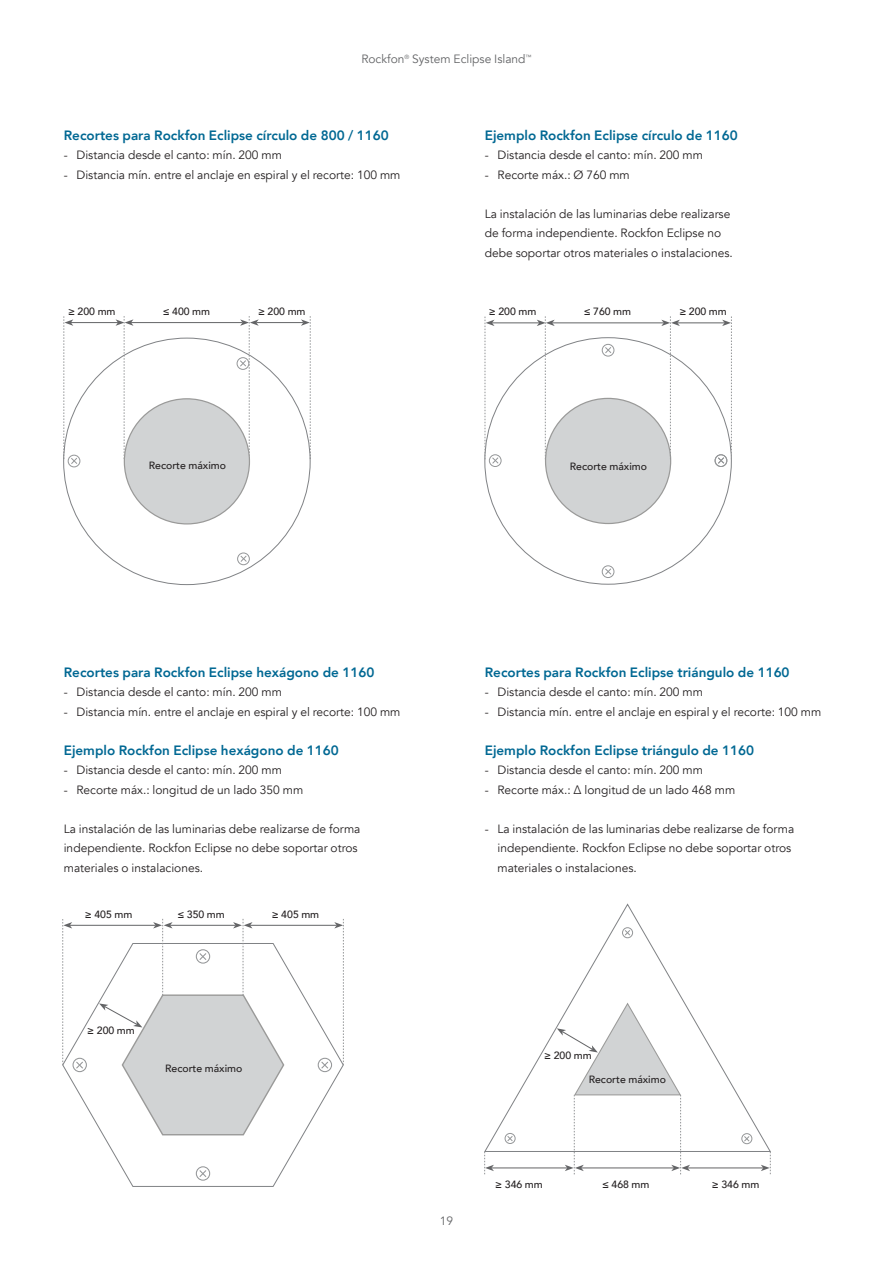
<style>
.page{position:relative;width:893px;height:1263px;background:#fff}
.page>*{position:absolute;margin:0;border:0;box-sizing:border-box;transform-origin:0 0}
.t1{font:800 13.5px "Avenir";color:#006893}
.t2{font:12px/19.5px "Avenir";color:#231f20}
.t3{font:12px "Avenir";color:#636466}
.t4{font:500 10.5px "Avenir";color:#231f20}
</style>
<div class="page">
<svg style="left:604px;top:346px;width:8px;height:7px"></svg>
<div style="left:602px;top:344px;width:12px;height:13px;border:1px solid #949698;border-radius:50%"></div>
<svg style="left:604px;top:567px;width:8px;height:9px"></svg>
<div style="left:602px;top:565px;width:12px;height:13px;border:1px solid #949698;border-radius:50%"></div>
<div style="left:545px;top:398px;width:126px;height:126px;background:#d1d3d4;border-radius:50%"></div>
<div style="left:489px;top:454px;width:13px;height:13px;border:1px solid #949698;border-radius:50%"></div>
<div style="left:715px;top:454px;width:12px;height:13px;border:1px solid #949698;border-radius:50%"></div>
<svg style="left:65px;top:963px;width:276px;height:224px"></svg>
<svg style="left:198px;top:1169px;width:9px;height:9px"></svg>
<div style="left:196px;top:1166px;width:14px;height:15px;border:1px solid #949698;border-radius:50%"></div>
<div style="left:73px;top:1058px;width:14px;height:14px;border:1px solid #949698;border-radius:50%"></div>
<div style="left:318px;top:1058px;width:14px;height:14px;border:1px solid #949698;border-radius:50%"></div>
<svg style="left:484px;top:903px;width:287px;height:249px"></svg>
<hr style="left:677px;top:323px;width:48px;height:1px;background:#636466">
<hr style="left:492px;top:323px;width:47px;height:1px;background:#636466">
<hr style="left:552px;top:323px;width:112px;height:1px;background:#636466">
<svg style="left:717px;top:316px;width:15px;height:149px"></svg>
<svg style="left:485px;top:317px;width:14px;height:148px"></svg>
<svg style="left:537px;top:316px;width:18px;height:143px"></svg>
<hr style="left:256px;top:322px;width:47px;height:1px;background:#636466">
<hr style="left:71px;top:322px;width:47px;height:1px;background:#636466">
<hr style="left:131px;top:322px;width:112px;height:1px;background:#636466">
<svg style="left:301px;top:316px;width:10px;height:143px"></svg>
<svg style="left:116px;top:316px;width:17px;height:137px"></svg>
<hr style="left:491px;top:1168px;width:76px;height:1px;background:#636466">
<hr style="left:688px;top:1168px;width:75px;height:1px;background:#636466">
<svg style="left:484px;top:1152px;width:10px;height:22px"></svg>
<svg style="left:761px;top:1152px;width:10px;height:22px"></svg>
<hr style="left:250px;top:925px;width:87px;height:1px;background:#636466">
<hr style="left:70px;top:925px;width:86px;height:1px;background:#636466">
<svg style="left:320px;top:919px;width:24px;height:151px"></svg>
<svg style="left:62px;top:919px;width:22px;height:151px"></svg>
<svg style="left:661px;top:316px;width:19px;height:143px"></svg>
<svg style="left:99px;top:919px;width:186px;height:218px"></svg>
<svg style="left:557px;top:1001px;width:133px;height:173px"></svg>
<svg style="left:239px;top:316px;width:20px;height:137px"></svg>
<div style="left:237px;top:357px;width:12px;height:13px;border:1px solid #949698;border-radius:50%"></div>
<svg style="left:239px;top:555px;width:9px;height:8px"></svg>
<div style="left:237px;top:552px;width:13px;height:13px;border:1px solid #949698;border-radius:50%"></div>
<div style="left:124px;top:398px;width:126px;height:126px;background:#d1d3d4;border-radius:50%"></div>
<svg style="left:64px;top:316px;width:14px;height:149px"></svg>
<div style="left:68px;top:455px;width:12px;height:12px;border:1px solid #949698;border-radius:50%"></div>
<p class="t3" style="left:361px;top:52px;width:172px">Rockfon<sup>®</sup> System Eclipse Island<sup>™</sup></p>
<p class="t1" style="left:64px;top:125px;width:327px">Recortes para Rockfon Eclipse círculo de 800 / 1160</p>
<p class="t2" style="left:64px;top:146px;width:220px">- Distancia desde el canto: mín. 200 mm</p>
<p class="t2" style="left:64px;top:165px;width:338px">- Distancia mín. entre el anclaje en espiral y el recorte: 100 mm</p>
<p class="t1" style="left:485px;top:125px;width:254px">Ejemplo Rockfon Eclipse círculo de 1160</p>
<p class="t2" style="left:485px;top:146px;width:220px">- Distancia desde el canto: mín. 200 mm</p>
<p class="t2" style="left:485px;top:165px;width:147px">- Recorte máx.: Ø 760 mm</p>
<p class="t2" style="left:485px;top:204px;width:250px">La instalación de las luminarias debe realizarse de forma independiente. Rockfon Eclipse no debe soportar otros materiales o instalaciones.</p>
<p class="t4" style="left:68px;top:302px;width:49px">≥ 200 mm</p>
<p class="t4" style="left:163px;top:302px;width:49px">≤ 400 mm</p>
<p class="t4" style="left:258px;top:302px;width:49px">≥ 200 mm</p>
<p class="t4" style="left:489px;top:302px;width:49px">≥ 200 mm</p>
<p class="t4" style="left:584px;top:302px;width:49px">≤ 760 mm</p>
<p class="t4" style="left:679px;top:302px;width:49px">≥ 200 mm</p>
<p class="t4" style="left:149px;top:457px;width:79px">Recorte máximo</p>
<p class="t4" style="left:570px;top:457px;width:79px">Recorte máximo</p>
<p class="t1" style="left:64px;top:662px;width:312px">Recortes para Rockfon Eclipse hexágono de 1160</p>
<p class="t2" style="left:64px;top:683px;width:220px">- Distancia desde el canto: mín. 200 mm</p>
<p class="t2" style="left:64px;top:702px;width:338px">- Distancia mín. entre el anclaje en espiral y el recorte: 100 mm</p>
<p class="t1" style="left:64px;top:740px;width:277px">Ejemplo Rockfon Eclipse hexágono de 1160</p>
<p class="t2" style="left:64px;top:761px;width:220px">- Distancia desde el canto: mín. 200 mm</p>
<p class="t2" style="left:64px;top:780px;width:241px">- Recorte máx.: longitud de un lado 350 mm</p>
<p class="t2" style="left:64px;top:819px;width:298px">La instalación de las luminarias debe realizarse de forma independiente. Rockfon Eclipse no debe soportar otros materiales o instalaciones.</p>
<p class="t4" style="left:85px;top:905px;width:49px">≥ 405 mm</p>
<p class="t4" style="left:177px;top:905px;width:49px">≤ 350 mm</p>
<p class="t4" style="left:272px;top:905px;width:49px">≥ 405 mm</p>
<p class="t1" style="left:485px;top:662px;width:306px">Recortes para Rockfon Eclipse triángulo de 1160</p>
<p class="t2" style="left:485px;top:683px;width:220px">- Distancia desde el canto: mín. 200 mm</p>
<p class="t2" style="left:485px;top:702px;width:338px">- Distancia mín. entre el anclaje en espiral y el recorte: 100 mm</p>
<p class="t1" style="left:485px;top:740px;width:271px">Ejemplo Rockfon Eclipse triángulo de 1160</p>
<p class="t2" style="left:485px;top:761px;width:220px">- Distancia desde el canto: mín. 200 mm</p>
<p class="t2" style="left:485px;top:780px;width:252px">- Recorte máx.: Δ longitud de un lado 468 mm</p>
<p class="t2" style="left:497px;top:819px;width:298px;text-indent:-13px">- La instalación de las luminarias debe realizarse de forma independiente. Rockfon Eclipse no debe soportar otros materiales o instalaciones.</p>
<p class="t4" style="left:87px;top:1021px;width:49px">≥ 200 mm</p>
<p class="t4" style="left:165px;top:1059px;width:79px">Recorte máximo</p>
<p class="t3" style="left:440px;top:1213px;width:15px">19</p>
<p class="t4" style="left:544px;top:1046px;width:49px">≥ 200 mm</p>
<p class="t4" style="left:589px;top:1070px;width:79px">Recorte máximo</p>
<p class="t4" style="left:495px;top:1175px;width:49px">≥ 346 mm</p>
<p class="t4" style="left:602px;top:1175px;width:49px">≤ 468 mm</p>
<p class="t4" style="left:712px;top:1175px;width:49px">≥ 346 mm</p>
</div>
